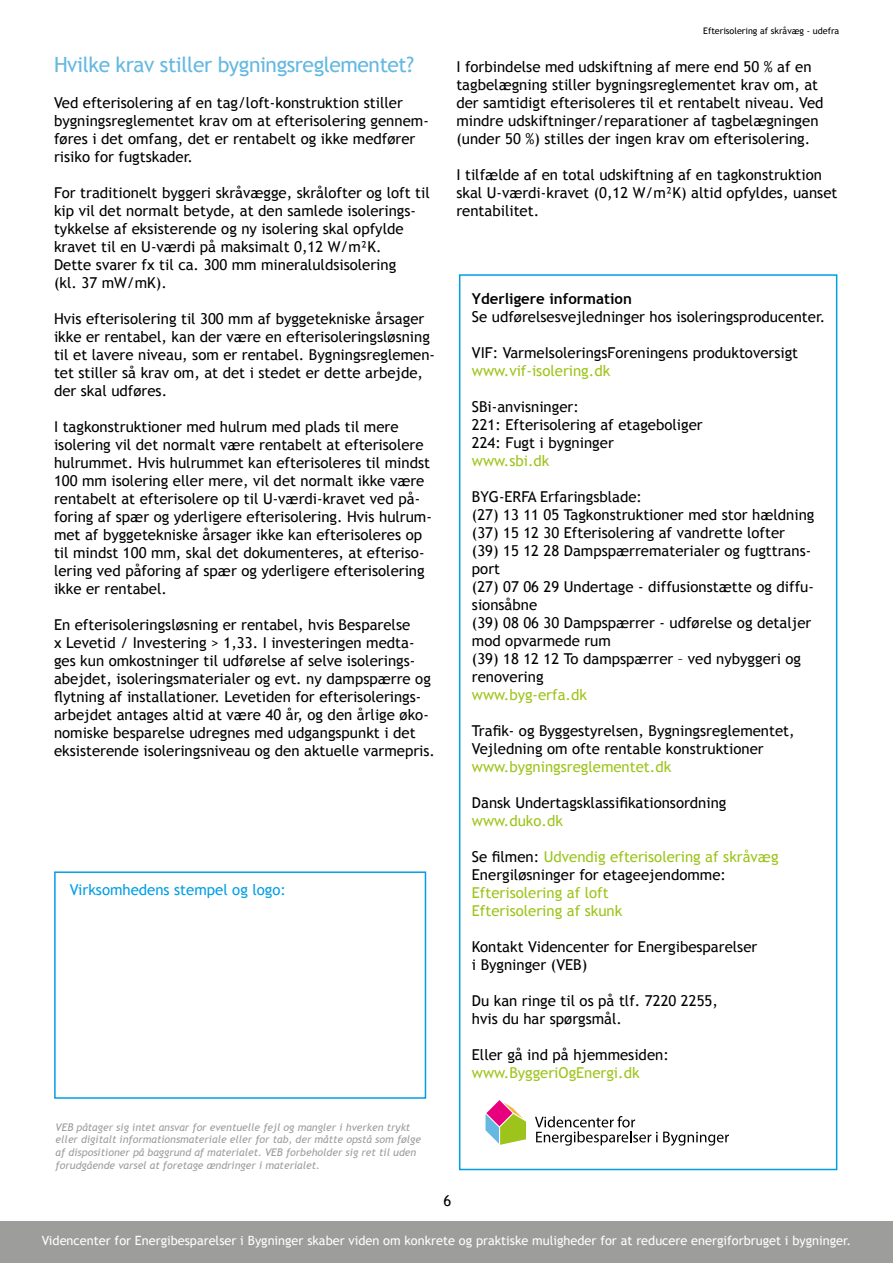
<style>
.page{position:relative;width:893px;height:1263px;background:#fff}
.page>*{position:absolute;margin:0;border:0;box-sizing:border-box;transform-origin:0 0}
.t1{font:21px "Trebuchet MS";letter-spacing:-.02em;color:#64b8e1}
.t2{font:15px/18px "Trebuchet MS";color:#000}
.t3{font:15px/18px "Trebuchet MS";color:#9dc41a}
.t4{font:15px "Trebuchet MS";color:#009fe3}
.t5{font:700 15px "Trebuchet MS";color:#000}
.t6{font:12.75px "Trebuchet MS";color:#fff}
.t7{font:italic 10.5px/12.6px "Trebuchet MS";color:#9d9d9c}
.t8{font:9px "Trebuchet MS";color:#000}
.s1{color:#9dc41a}
</style>
<div class="page">
<div style="left:0;top:1221px;width:893px;height:42px;background:#9d9d9c"></div>
<div style="left:459px;top:274px;width:378px;height:896px;border:2px solid #009fe3"></div>
<svg style="left:486px;top:1100px;width:40px;height:45px"></svg>
<svg style="left:535px;top:1116px;width:194px;height:30px"></svg>
<div style="left:54px;top:871px;width:372px;height:228px;border:2px solid #009fe3"></div>
<h1 class="t1" style="left:54px;top:52px;width:362px">Hvilke krav stiller bygningsreglementet?</h1>
<p class="t2" style="left:54px;top:94px;width:376px">Ved efterisolering af en tag/loft-konstruktion stiller bygningsreglementet krav om at efterisolering gennem&shy;føres i det omfang, det er rentabelt og ikke medfører risiko for fugtskader.</p>
<p class="t2" style="left:54px;top:184px;width:377px">For traditionelt byggeri skråvægge, skrålofter og loft til kip vil det normalt betyde, at den samlede isolerings&shy;tykkelse af eksisterende og ny isolering skal opfylde kravet til en U-værdi på maksimalt 0,12 W/m²K.<br>Dette svarer fx til ca. 300 mm mineraluldsisolering<br>(kl. 37 mW/mK).</p>
<p class="t2" style="left:54px;top:310px;width:383px">Hvis efterisolering til 300 mm af byggetekniske årsager ikke er rentabel, kan der være en efterisoleringsløsning til et lavere niveau, som er rentabel. Bygningsreglemen&shy;tet stiller så krav om, at det i stedet er dette arbejde, der skal udføres.</p>
<p class="t2" style="left:54px;top:418px;width:379px">I tagkonstruktioner med hulrum med plads til mere isolering vil det normalt være rentabelt at efterisolere hulrummet. Hvis hulrummet kan efterisoleres til mindst 100 mm isolering eller mere, vil det normalt ikke være rentabelt at efterisolere op til U-værdi-kravet ved på&shy;foring af spær og yderligere efterisolering. Hvis hulrum&shy;met af byggetekniske årsager ikke kan efterisoleres op til mindst 100 mm, skal det dokumenteres, at efteriso&shy;lering ved påforing af spær og yderligere efterisolering ikke er rentabel.</p>
<p class="t2" style="left:54px;top:616px;width:383px">En efterisoleringsløsning er rentabel, hvis Besparelse<br>x Levetid / Investering &gt; 1,33. I investeringen medta&shy;ges kun omkostninger til udførelse af selve isolerings&shy;abejdet, isoleringsmaterialer og evt. ny dampspærre og flytning af installationer. Levetiden for efterisolerings&shy;arbejdet antages altid at være 40 år, og den årlige øko&shy;nomiske besparelse udregnes med udgangspunkt i det eksisterende isoleringsniveau og den aktuelle varmepris.</p>
<p class="t4" style="left:70px;top:881px;width:218px">Virksomhedens stempel og logo:</p>
<p class="t7" style="left:56px;top:1121px;width:367px">VEB påtager sig intet ansvar for eventuelle fejl og mangler i hverken trykt eller digitalt informationsmateriale eller for tab, der måtte opstå som følge af dispositioner på baggrund af materialet. VEB forbeholder sig ret til uden forudgående varsel at foretage ændringer i materialet.</p>
<p class="t8" style="left:703px;top:26px;width:137px">Efterisolering af skråvæg - udefra</p>
<p class="t2" style="left:456px;top:58px;width:369px">I forbindelse med udskiftning af mere end 50 % af en tagbelægning stiller bygningsreglementet krav om, at der samtidigt efterisoleres til et rentabelt niveau. Ved mindre udskiftninger/reparationer af tagbelægningen (under 50 %) stilles der ingen krav om efterisolering.</p>
<p class="t2" style="left:456px;top:166px;width:383px">I tilfælde af en total udskiftning af en tagkonstruktion skal U-værdi-kravet (0,12 W/m²K) altid opfyldes, uanset rentabilitet.</p>
<p class="t5" style="left:472px;top:289px;width:161px">Yderligere information</p>
<p class="t2" style="left:472px;top:308px;width:355px">Se udførelsesvejledninger hos isoleringsproducenter.</p>
<p class="t2" style="left:472px;top:344px;width:328px">VIF: VarmeIsoleringsForeningens produktoversigt</p>
<p class="t3" style="left:472px;top:362px;width:140px">www.vif-isolering.dk</p>
<p class="t2" style="left:472px;top:398px;width:232px">SBi-anvisninger:<br>221: Efterisolering af etageboliger<br>224: Fugt i bygninger</p>
<p class="t3" style="left:472px;top:452px;width:79px">www.sbi.dk</p>
<p class="t2" style="left:472px;top:488px;width:344px">BYG-ERFA Erfaringsblade:<br>(27) 13 11 05 Tagkonstruktioner med stor hældning (37) 15 12 30 Efterisolering af vandrette lofter (39) 15 12 28 Dampspærrematerialer og fugttrans&shy;port<br>(27) 07 06 29 Undertage - diffusionstætte og diffu&shy;sionsåbne<br>(39) 08 06 30 Dampspærrer - udførelse og detaljer mod opvarmede rum<br>(39) 18 12 12 To dampspærrer – ved nybyggeri og renovering</p>
<p class="t3" style="left:472px;top:686px;width:117px">www.byg-erfa.dk</p>
<p class="t2" style="left:472px;top:722px;width:324px">Trafik- og Byggestyrelsen, Bygningsreglementet,<br>Vejledning om ofte rentable konstruktioner</p>
<p class="t3" style="left:472px;top:758px;width:201px">www.bygningsreglementet.dk</p>
<p class="t2" style="left:472px;top:794px;width:256px">Dansk Undertagsklassifikationsordning</p>
<p class="t3" style="left:472px;top:812px;width:92px">www.duko.dk</p>
<p class="t2" style="left:472px;top:848px;width:308px">Se filmen: <span class="s1">Udvendig efterisolering af skråvæg<br></span>Energiløsninger for etageejendomme:</p>
<p class="t3" style="left:472px;top:884px;width:152px">Efterisolering af loft<br>Efterisolering af skunk</p>
<p class="t2" style="left:472px;top:938px;width:287px">Kontakt Videncenter for Energibesparelser i Bygninger (VEB)</p>
<p class="t2" style="left:472px;top:992px;width:247px">Du kan ringe til os på tlf. 7220 2255, hvis du har spørgsmål.</p>
<p class="t2" style="left:472px;top:1046px;width:198px">Eller gå ind på hjemmesiden:</p>
<p class="t3" style="left:472px;top:1064px;width:169px">www.ByggeriOgEnergi.dk</p>
<p class="t2" style="left:443px;top:1192px;width:9px">6</p>
<p class="t6" style="left:42px;top:1233px;width:811px">Videncenter for Energibesparelser i Bygninger skaber viden om konkrete og praktiske muligheder for at reducere energiforbruget i bygninger.</p>
</div>
